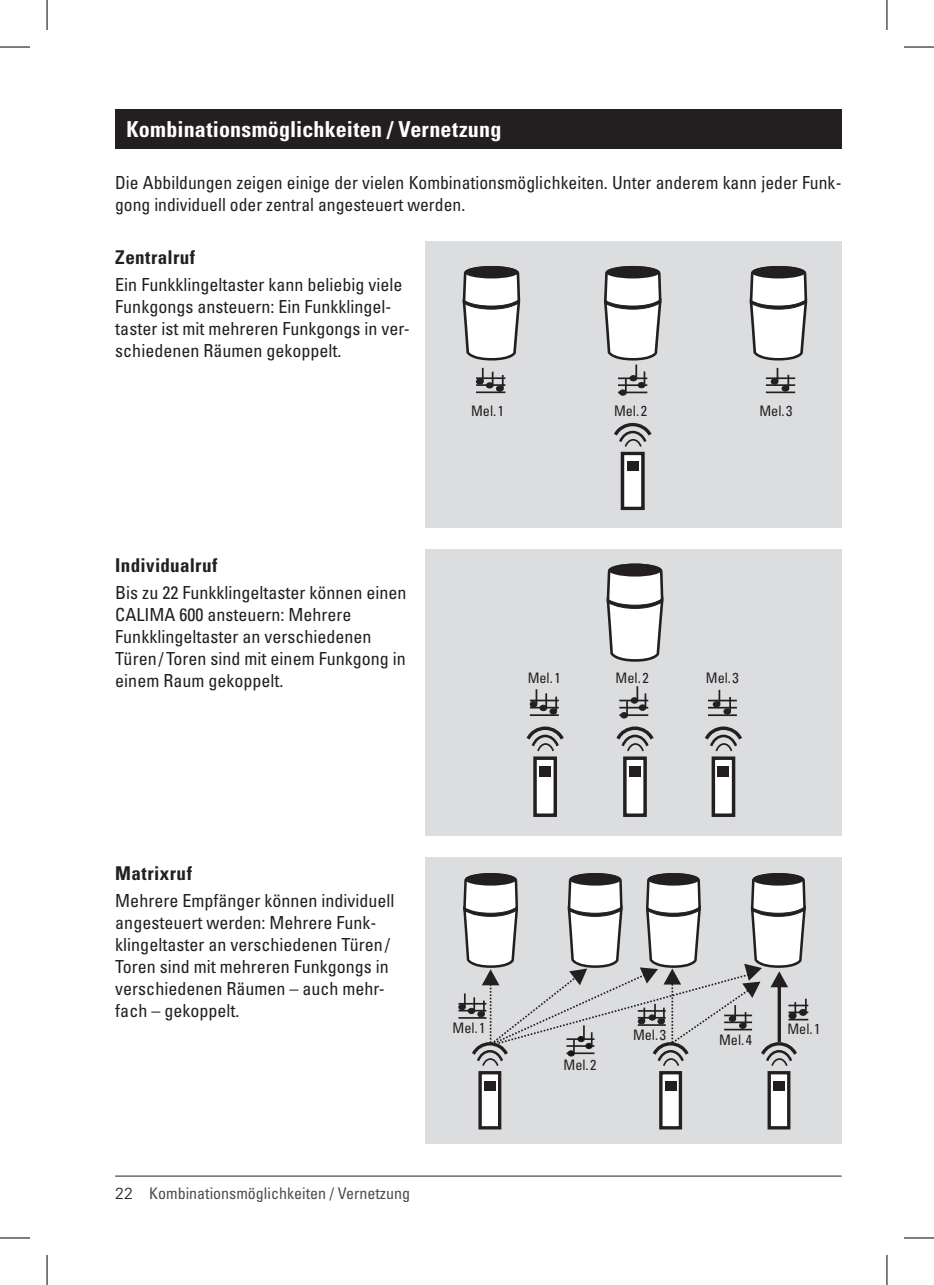
<style>
.page{position:relative;width:934px;height:1285px;background:#fff}
.page>*{position:absolute;margin:0;border:0;box-sizing:border-box;transform-origin:0 0}
.t1{font:700 condensed 22px "Univers LT Std";letter-spacing:.01em;color:#fff}
.t2{font:700 condensed 19px "Univers LT Std";letter-spacing:.02em;color:#231f20}
.t3{font:condensed 18px/22px "Univers LT Std";color:#231f20}
.t4{font:condensed 16px "Univers LT Std";color:#4b4c4d}
.t5{font:300 16px "Univers LT Std";color:#231f20}
.t6{font:condensed 14.4px "Univers LT Std";color:#231f20}
</style>
<div class="page">
<hr style="left:115px;top:1175px;width:726px;height:1px;background:#231f20">
<div style="left:115px;top:109px;width:726px;height:39px;background:#231f20"></div>
<div style="left:425px;top:549px;width:416px;height:286px;background:#dcdddf"></div>
<hr style="left:707px;top:714px;width:29px;height:2px;background:#231f20">
<hr style="left:529px;top:714px;width:29px;height:2px;background:#231f20">
<svg style="left:708px;top:690px;width:28px;height:24px"></svg>
<div style="left:549px;top:708px;width:7px;height:6px;background:#231f20;border-radius:50%"></div>
<div style="left:549px;top:708px;width:7px;height:6px;border:1px solid #231f20;border-radius:50%"></div>
<svg style="left:529px;top:689px;width:29px;height:22px"></svg>
<div style="left:620px;top:712px;width:7px;height:6px;border:1px solid #231f20;border-radius:50%"></div>
<svg style="left:619px;top:686px;width:29px;height:30px"></svg>
<svg style="left:526px;top:726px;width:38px;height:26px"></svg>
<div style="left:535px;top:758px;width:20px;height:57px;background:#fff"></div>
<div style="left:533px;top:756px;width:23px;height:61px;border:3px solid #231f20"></div>
<div style="left:539px;top:766px;width:11px;height:11px;background:#231f20"></div>
<svg style="left:705px;top:726px;width:37px;height:26px"></svg>
<div style="left:713px;top:758px;width:20px;height:57px;background:#fff"></div>
<div style="left:711px;top:756px;width:24px;height:61px;border:3px solid #231f20"></div>
<div style="left:717px;top:766px;width:12px;height:11px;background:#231f20"></div>
<svg style="left:606px;top:563px;width:57px;height:98px;background:#c8c7c7"></svg>
<svg style="left:616px;top:726px;width:38px;height:26px"></svg>
<div style="left:624px;top:758px;width:20px;height:57px;background:#fff"></div>
<div style="left:623px;top:756px;width:23px;height:61px;border:3px solid #231f20"></div>
<div style="left:628px;top:766px;width:12px;height:11px;background:#231f20"></div>
<div style="left:425px;top:241px;width:416px;height:286px;background:#dcdddf"></div>
<hr style="left:765px;top:384px;width:29px;height:2px;background:#231f20">
<hr style="left:765px;top:391px;width:29px;height:2px;background:#231f20">
<hr style="left:765px;top:377px;width:29px;height:2px;background:#231f20">
<svg style="left:770px;top:368px;width:18px;height:23px"></svg>
<hr style="left:476px;top:384px;width:29px;height:2px;background:#231f20">
<hr style="left:476px;top:391px;width:29px;height:2px;background:#231f20">
<hr style="left:476px;top:377px;width:29px;height:2px;background:#231f20">
<svg style="left:476px;top:368px;width:27px;height:23px"></svg>
<svg style="left:462px;top:266px;width:58px;height:94px;background:#c7c7c7"></svg>
<svg style="left:604px;top:266px;width:57px;height:129px"></svg>
<svg style="left:749px;top:266px;width:57px;height:94px;background:#c8c7c8"></svg>
<svg style="left:614px;top:422px;width:38px;height:25px"></svg>
<div style="left:622px;top:453px;width:20px;height:55px;background:#fff"></div>
<div style="left:620px;top:452px;width:24px;height:58px;border:3px solid #231f20"></div>
<div style="left:626px;top:461px;width:12px;height:10px;background:#231f20"></div>
<div style="left:425px;top:857px;width:416px;height:286px;background:#dcdddf"></div>
<hr style="left:788px;top:1011px;width:20px;height:2px;background:#231f20">
<hr style="left:788px;top:1018px;width:20px;height:2px;background:#231f20">
<hr style="left:788px;top:1004px;width:20px;height:2px;background:#231f20">
<div style="left:480px;top:1072px;width:19px;height:55px;background:#fff"></div>
<div style="left:478px;top:1071px;width:23px;height:58px;border:3px solid #231f20"></div>
<div style="left:484px;top:1081px;width:11px;height:9px;background:#231f20"></div>
<div style="left:660px;top:1072px;width:20px;height:55px;background:#fff"></div>
<div style="left:659px;top:1071px;width:22px;height:58px;border:3px solid #231f20"></div>
<div style="left:664px;top:1081px;width:12px;height:9px;background:#231f20"></div>
<div style="left:768px;top:1072px;width:20px;height:55px;background:#fff"></div>
<div style="left:767px;top:1071px;width:23px;height:58px;border:3px solid #231f20"></div>
<div style="left:773px;top:1081px;width:11px;height:9px;background:#231f20"></div>
<svg style="left:458px;top:873px;width:348px;height:193px"></svg>
<hr style="left:0;top:47px;width:30px;height:1px;background:#000">
<hr style="left:903px;top:47px;width:30px;height:1px;background:#000">
<hr style="left:0;top:1237px;width:30px;height:1px;background:#000">
<hr style="left:903px;top:1237px;width:30px;height:1px;background:#000">
<hr style="left:47px;top:0;width:1px;height:30px;background:#000">
<hr style="left:47px;top:1255px;width:1px;height:30px;background:#000">
<hr style="left:886px;top:0;width:1px;height:30px;background:#000">
<hr style="left:886px;top:1255px;width:1px;height:30px;background:#000">
<p class="t1" style="left:126px;top:115px;width:376px">Kombinationsmöglichkeiten / Vernetzung</p>
<p class="t3" style="left:115px;top:171px;width:727px">Die Abbildungen zeigen einige der vielen Kombinationsmöglichkeiten. Unter anderem kann jeder Funk&shy;gong individuell oder zentral angesteuert werden.</p>
<p class="t2" style="left:115px;top:245px;width:81px">Zentralruf</p>
<p class="t3" style="left:115px;top:274px;width:296px">Ein Funkklingeltaster kann beliebig viele Funkgongs ansteuern: Ein Funkklingel&shy;taster ist mit mehreren Funkgongs in ver&shy;schiedenen Räumen gekoppelt.</p>
<p class="t2" style="left:115px;top:553px;width:104px">Individualruf</p>
<p class="t3" style="left:115px;top:582px;width:292px">Bis zu 22 Funkklingeltaster können einen CALIMA 600 ansteuern: Mehrere Funkklingeltaster an verschiedenen Türen/Toren sind mit einem Funkgong in einem Raum gekoppelt.</p>
<p class="t6" style="left:471px;top:402px;width:34px">Mel. 1</p>
<p class="t6" style="left:613px;top:402px;width:34px">Mel. 2</p>
<p class="t6" style="left:759px;top:402px;width:34px">Mel. 3</p>
<p class="t6" style="left:527px;top:669px;width:34px">Mel. 1</p>
<p class="t6" style="left:615px;top:669px;width:34px">Mel. 2</p>
<p class="t6" style="left:705px;top:669px;width:34px">Mel. 3</p>
<p class="t2" style="left:115px;top:861px;width:78px">Matrixruf</p>
<p class="t3" style="left:115px;top:889px;width:280px">Mehrere Empfänger können individuell angesteuert werden: Mehrere Funk&shy;klingeltaster an verschiedenen Türen / Toren sind mit mehreren Funkgongs in verschiedenen Räumen – auch mehr&shy;fach – gekoppelt.</p>
<p class="t6" style="left:452px;top:1018px;width:34px">Mel. 1</p>
<p class="t5" style="left:115px;top:1183px;width:19px">22</p>
<p class="t4" style="left:149px;top:1182px;width:262px">Kombinationsmöglichkeiten / Vernetzung</p>
<p class="t6" style="left:563px;top:1056px;width:34px">Mel. 2</p>
<p class="t6" style="left:632px;top:1025px;width:34px">Mel. 3</p>
<p class="t6" style="left:718px;top:1030px;width:34px">Mel. 4</p>
<p class="t6" style="left:787px;top:1020px;width:34px">Mel. 1</p>
</div>
